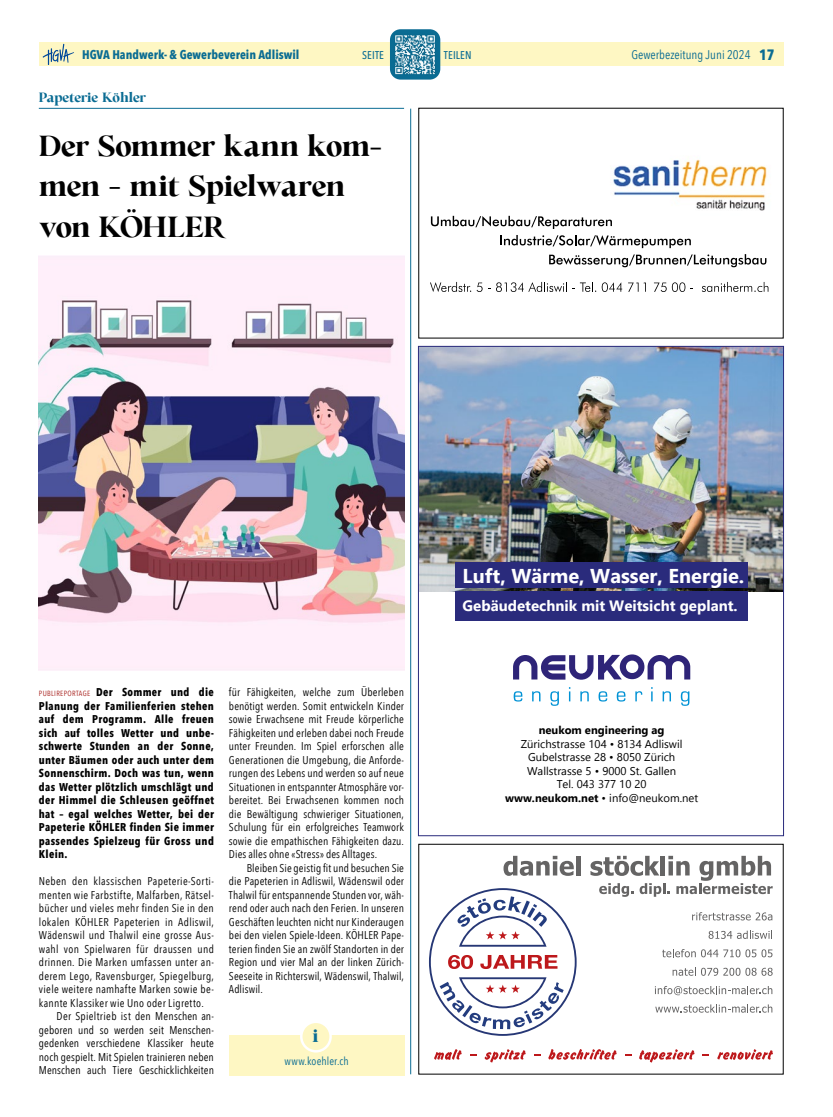
<style>
.page{position:relative;width:833px;height:1117px;background:#fff}
.page>*{position:absolute;margin:0;border:0;box-sizing:border-box;transform-origin:0 0}
.t1{font:700 32.5px/40.5px "Cita Pro";letter-spacing:-.02em;color:#000}
.t2{font:700 20px "Gadugi";color:#fff}
.t3{font:700 20px "Cita Pro";color:#0a6c93}
.t4{font:700 15px "Gadugi";color:#fff}
.t5{font:700 15px "Cita Pro";letter-spacing:-.03em;color:#0a6c93}
.t6{font:700 12.5px "Avenir Next Condensed";color:#0a6c93}
.t7{font:12.5px "Avenir Next Condensed";color:#0a6c93}
.t8{font:11.25px/13.5px "Avenir Next Condensed";letter-spacing:.025em;color:#000;text-align:justify}
.t9{font:700 11.25px/13.5px "Avenir Next Condensed";letter-spacing:.03em;color:#000;text-align:justify}
.t10{font:11.25px/13.5px "Gadugi";color:#000;text-align:center}
.t11{font:11.25px "Avenir Next Condensed";letter-spacing:.005em;color:#000}
.t12{font:700 11.25px "Gadugi";color:#000}
.t13{font:11.25px "Avenir Next Condensed";letter-spacing:.01em;color:#0a6c93}
.t14{font:500 11.25px "Avenir Next Condensed";letter-spacing:.005em;color:#0a6c93}
.s1{font-weight:700;font-size:15px}
.s2{font-weight:400;font-size:7.5px;color:#a51b17}
.s3{font-weight:700}
</style>
<div class="page">
<div style="left:39px;top:43px;width:744px;height:23px;background:#fef7c3"></div>
<svg style="left:43px;top:44px;width:31px;height:21px"></svg>
<div style="left:390px;top:29px;width:50px;height:51px;background:#0a6c93;border-radius:11px"></div>
<hr style="left:410px;top:109px;width:1px;height:964px;background:#0a6c93">
<svg style="left:429px;top:888px;width:147px;height:147px"></svg>
<svg style="left:503px;top:855px;width:71px;height:20px"></svg>
<hr style="left:576px;top:855px;width:4px;height:20px;background:#656464">
<svg style="left:590px;top:855px;width:182px;height:41px"></svg>
<svg style="left:692px;top:912px;width:80px;height:8px"></svg>
<svg style="left:708px;top:930px;width:64px;height:8px"></svg>
<svg style="left:662px;top:949px;width:110px;height:8px"></svg>
<svg style="left:672px;top:967px;width:100px;height:8px"></svg>
<svg style="left:655px;top:986px;width:117px;height:8px"></svg>
<svg style="left:655px;top:1004px;width:117px;height:8px"></svg>
<svg style="left:434px;top:1049px;width:28px;height:10px"></svg>
<svg style="left:484px;top:1049px;width:42px;height:13px"></svg>
<svg style="left:548px;top:1049px;width:68px;height:10px"></svg>
<svg style="left:639px;top:1049px;width:55px;height:13px"></svg>
<svg style="left:717px;top:1049px;width:56px;height:10px"></svg>
<div style="left:418px;top:843px;width:365px;height:231px;border:1px solid #000"></div>
<img style="left:420px;top:348px;width:362px;height:243px">
<div style="left:455px;top:562px;width:292px;height:26px;background:#2a2b7c"></div>
<div style="left:455px;top:591px;width:292px;height:29px;background:#2a2b7c"></div>
<svg style="left:513px;top:691px;width:9px;height:10px"></svg>
<svg style="left:532px;top:691px;width:8px;height:10px"></svg>
<svg style="left:550px;top:691px;width:9px;height:14px"></svg>
<svg style="left:569px;top:687px;width:1px;height:14px"></svg>
<svg style="left:580px;top:691px;width:9px;height:10px"></svg>
<svg style="left:598px;top:691px;width:9px;height:10px"></svg>
<svg style="left:617px;top:691px;width:8px;height:10px"></svg>
<svg style="left:635px;top:691px;width:7px;height:10px"></svg>
<svg style="left:651px;top:687px;width:1px;height:14px"></svg>
<svg style="left:662px;top:691px;width:9px;height:10px"></svg>
<svg style="left:681px;top:691px;width:8px;height:14px"></svg>
<svg style="left:513px;top:654px;width:177px;height:25px"></svg>
<img style="left:613px;top:159px;width:154px;height:52px">
<svg style="left:431px;top:216px;width:181px;height:13px"></svg>
<svg style="left:500px;top:235px;width:191px;height:13px"></svg>
<svg style="left:549px;top:254px;width:217px;height:13px"></svg>
<svg style="left:430px;top:282px;width:52px;height:10px"></svg>
<svg style="left:488px;top:282px;width:108px;height:10px"></svg>
<svg style="left:602px;top:282px;width:20px;height:10px"></svg>
<svg style="left:628px;top:282px;width:18px;height:10px"></svg>
<svg style="left:654px;top:282px;width:12px;height:10px"></svg>
<svg style="left:672px;top:282px;width:21px;height:10px"></svg>
<svg style="left:702px;top:282px;width:66px;height:10px"></svg>
<hr style="left:39px;top:108px;width:365px;height:1px;background:#0a6c93">
<img style="left:39px;top:256px;width:365px;height:414px">
<div style="left:229px;top:1035px;width:175px;height:33px;background:#fef7c3"></div>
<div style="left:229px;top:1042px;width:175px;height:33px;background:#fef7c3"></div>
<div style="left:301px;top:1021px;width:29px;height:30px;background:#fef7c3;border-radius:50%"></div>
<div style="left:300px;top:1020px;width:32px;height:32px;border:2px solid #fff;border-radius:50%"></div>
<img style="left:395px;top:35px;width:40px;height:40px">
<p class="t6" style="left:82px;top:47px;width:219px">HGVA Handwerk- &amp; Gewerbeverein Adliswil</p>
<p class="t14" style="left:362px;top:48px;width:23px">SEITE</p>
<p class="t14" style="left:444px;top:48px;width:29px">TEILEN</p>
<p class="t7" style="left:631px;top:44px;width:145px">Gewerbezeitung Juni 2024 <span class="s1">17</span></p>
<h3 class="t5" style="left:39px;top:87px;width:109px">Papeterie Köhler</h3>
<h1 class="t1" style="left:39px;top:125px;width:345px">Der Sommer kann kom&shy;men – mit Spielwaren von KÖHLER</h1>
<p class="t9" style="left:39px;top:685px;width:177px"><span class="s2">PUBLIREPORTAGE</span> Der Sommer und die Planung der Familienferien stehen auf dem Programm. Alle freuen sich auf tolles Wetter und unbe&shy;schwerte Stunden an der Sonne, unter Bäumen oder auch unter dem Sonnenschirm. Doch was tun, wenn das Wetter plötzlich umschlägt und der Himmel die Schleusen geöffnet hat – egal welches Wetter, bei der Papeterie KÖHLER finden Sie immer passendes Spielzeug für Gross und Klein.</p>
<p class="t8" style="left:39px;top:873px;width:176px">Neben den klassischen Papeterie-Sorti-</p>
<p class="t8" style="left:39px;top:887px;width:176px">menten wie Farbstifte, Malfarben, Rätsel-</p>
<p class="t8" style="left:39px;top:900px;width:176px">bücher und vieles mehr finden Sie in den</p>
<p class="t8" style="left:39px;top:914px;width:176px">lokalen KÖHLER Papeterien in Adliswil,</p>
<p class="t8" style="left:39px;top:927px;width:176px">Wädenswil und Thalwil eine grosse Aus-</p>
<p class="t8" style="left:39px;top:941px;width:176px">wahl von Spielwaren für draussen und</p>
<p class="t8" style="left:39px;top:954px;width:176px">drinnen. Die Marken umfassen unter an-</p>
<p class="t8" style="left:39px;top:968px;width:176px">derem Lego, Ravensburger, Spiegelburg,</p>
<p class="t8" style="left:39px;top:981px;width:176px">viele weitere namhafte Marken sowie be-</p>
<p class="t8" style="left:39px;top:995px;width:166px">kannte Klassiker wie Uno oder Ligretto.</p>
<p class="t8" style="left:57px;top:1008px;width:159px">Der Spieltrieb ist den Menschen an-</p>
<p class="t8" style="left:39px;top:1022px;width:176px">geboren und so werden seit Menschen-</p>
<p class="t8" style="left:39px;top:1035px;width:177px">gedenken verschiedene Klassiker heute</p>
<p class="t11" style="left:39px;top:1046px;width:176px">noch gespielt. Mit Spielen trainieren neben</p>
<p class="t8" style="left:39px;top:1062px;width:176px">Menschen auch Tiere Geschicklichkeiten</p>
<p class="t8" style="left:229px;top:684px;width:177px">für Fähigkeiten, welche zum Überleben benötigt werden. Somit entwickeln Kinder sowie Erwachsene mit Freude körperliche Fähigkeiten und erleben dabei noch Freude unter Freunden. Im Spiel erforschen alle Generationen die Umgebung, die Anforde&shy;rungen des Lebens und werden so auf neue Situationen in entspannter Atmosphäre vor&shy;bereitet. Bei Erwachsenen kommen noch die Bewältigung schwieriger Situationen, Schulung für ein erfolgreiches Teamwork sowie die empathischen Fähigkeiten dazu.<br>Dies alles ohne «Stress» des Alltages.</p>
<p class="t8" style="left:229px;top:860px;width:176px;text-indent:18px">Bleiben Sie geistig fit und besuchen Sie die Papeterien in Adliswil, Wädenswil oder Thalwil für entspannende Stunden vor, wäh&shy;rend oder auch nach den Ferien. In unseren Geschäften leuchten nicht nur Kinderaugen bei den vielen Spiele-Ideen. KÖHLER Pape&shy;terien finden Sie an zwölf Standorten in der Region und vier Mal an der linken Zürich-Seeseite in Richterswil, Wädenswil, Thalwil, Adliswil.</p>
<h2 class="t3" style="left:312px;top:1022px;width:8px">i</h2>
<p class="t13" style="left:285px;top:1050px;width:66px">www.koehler.ch</p>
<h2 class="t2" style="left:462px;top:563px;width:283px">Luft, Wärme, Wasser, Energie.</h2>
<h3 class="t4" style="left:462px;top:597px;width:276px">Gebäudetechnik mit Weitsicht geplant.</h3>
<p class="t12" style="left:538px;top:723px;width:127px">neukom engineering ag</p>
<p class="t10" style="left:505px;top:736px;width:195px">Zürichstrasse 104 • 8134 Adliswil<br>Gubelstrasse 28 • 8050 Zürich<br>Wallstrasse 5 • 9000 St. Gallen<br>Tel. 043 377 10 20<br><span class="s3">www.neukom.net</span> • info@neukom.net</p>
</div>
